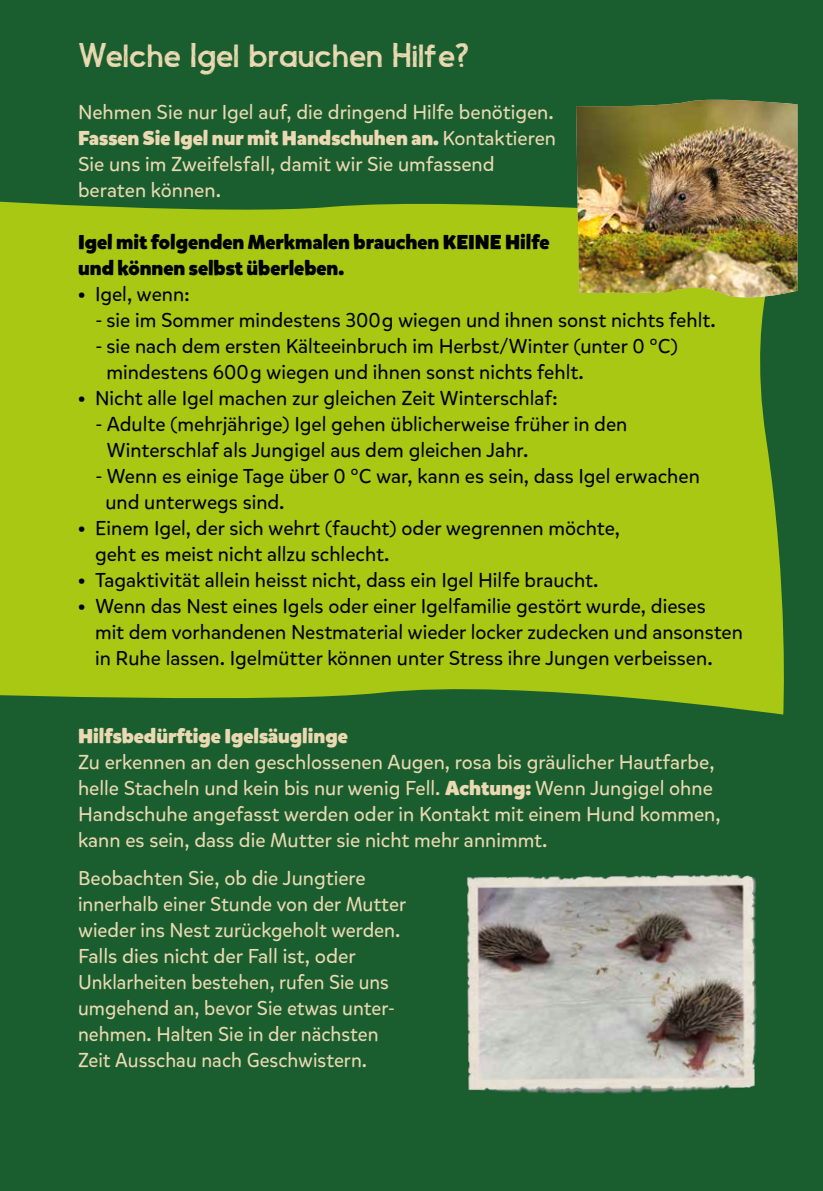
<style>
.page{position:relative;width:823px;height:1191px;background:#fff}
.page>*{position:absolute;margin:0;border:0;box-sizing:border-box;transform-origin:0 0}
.t1{font:32px "Nanami HM Book";color:#ebd9b1}
.t2{font:20px/26px "Mikado";color:#000}
.t3{font:20px/26px "Mikado";color:#ebd9b1}
.t4{font:900 20px/26px "Mikado";color:#000}
.t5{font:900 20px "Mikado";color:#ebd9b1}
.s1{font-weight:900}
</style>
<div class="page">
<div style="left:0;top:0;width:822px;height:1191px;background:#1a5e30"></div>
<hr style="left:822px;top:0;width:1px;height:1191px;background:#000">
<div style="left:0;top:201px;width:784px;height:513px;background:#a8c813"></div>
<svg style="left:575px;top:99px;width:209px;height:205px;fill:#a8c813"></svg>
<img style="left:575px;top:100px;width:222px;height:197px">
<img style="left:467px;top:874px;width:290px;height:220px">
<h1 class="t1" style="left:78px;top:36px;width:392px">Welche Igel brauchen Hilfe?</h1>
<p class="t3" style="left:78px;top:99px;width:479px">Nehmen Sie nur Igel auf, die dringend Hilfe benötigen.<br><span class="s1">Fassen Sie Igel nur mit Handschuhen an.</span> Kontaktieren Sie uns im Zweifelsfall, damit wir Sie umfassend beraten können.</p>
<p class="t4" style="left:78px;top:229px;width:473px">Igel mit folgenden Merkmalen brauchen KEINE Hilfe und können selbst überleben.</p>
<p class="t2" style="left:78px;top:281px;width:113px"><span class="s1">•</span> Igel, wenn:</p>
<p class="t2" style="left:95px;top:307px;width:621px">- sie im Sommer mindestens 300 g wiegen und ihnen sonst nichts fehlt.</p>
<p class="t2" style="left:106px;top:333px;width:572px;text-indent:-11px">- sie nach dem ersten Kälteeinbruch im Herbst/Winter (unter 0 °C) mindestens 600 g wiegen und ihnen sonst nichts fehlt.</p>
<p class="t2" style="left:78px;top:385px;width:481px"><span class="s1">•</span> Nicht alle Igel machen zur gleichen Zeit Winterschlaf:</p>
<p class="t2" style="left:106px;top:411px;width:522px;text-indent:-11px">- Adulte (mehrjährige) Igel gehen üblicherweise früher in den<br>Winterschlaf als Jungigel aus dem gleichen Jahr.</p>
<p class="t2" style="left:105px;top:463px;width:595px;text-indent:-10px">- Wenn es einige Tage über 0 °C war, kann es sein, dass Igel erwachen und unterwegs sind.</p>
<p class="t2" style="left:95px;top:515px;width:526px;text-indent:-17px"><span class="s1">•</span> Einem Igel, der sich wehrt (faucht) oder wegrennen möchte, geht es meist nicht allzu schlecht.</p>
<p class="t2" style="left:78px;top:567px;width:521px"><span class="s1">•</span> Tagaktivität allein heisst nicht, dass ein Igel Hilfe braucht.</p>
<p class="t2" style="left:95px;top:593px;width:649px;text-indent:-17px"><span class="s1">•</span> Wenn das Nest eines Igels oder einer Igelfamilie gestört wurde, dieses<br>mit dem vorhandenen Nestmaterial wieder locker zudecken und ansonsten in Ruhe lassen. Igelmütter können unter Stress ihre Jungen verbeissen.</p>
<p class="t5" style="left:78px;top:723px;width:271px">Hilfsbedürftige Igelsäuglinge</p>
<p class="t3" style="left:78px;top:749px;width:643px">Zu erkennen an den geschlossenen Augen, rosa bis gräulicher Hautfarbe, helle Stacheln und kein bis nur wenig Fell. <span class="s1">Achtung:</span> Wenn Jungigel ohne Handschuhe angefasst werden oder in Kontakt mit einem Hund kommen, kann es sein, dass die Mutter sie nicht mehr annimmt.</p>
<p class="t3" style="left:78px;top:865px;width:329px">Beobachten Sie, ob die Jungtiere innerhalb einer Stunde von der Mutter wieder ins Nest zurückgeholt werden.<br>Falls dies nicht der Fall ist, oder Unklarheiten bestehen, rufen Sie uns umgehend an, bevor Sie etwas unter&shy;nehmen. Halten Sie in der nächsten Zeit Ausschau nach Geschwistern.</p>
</div>
